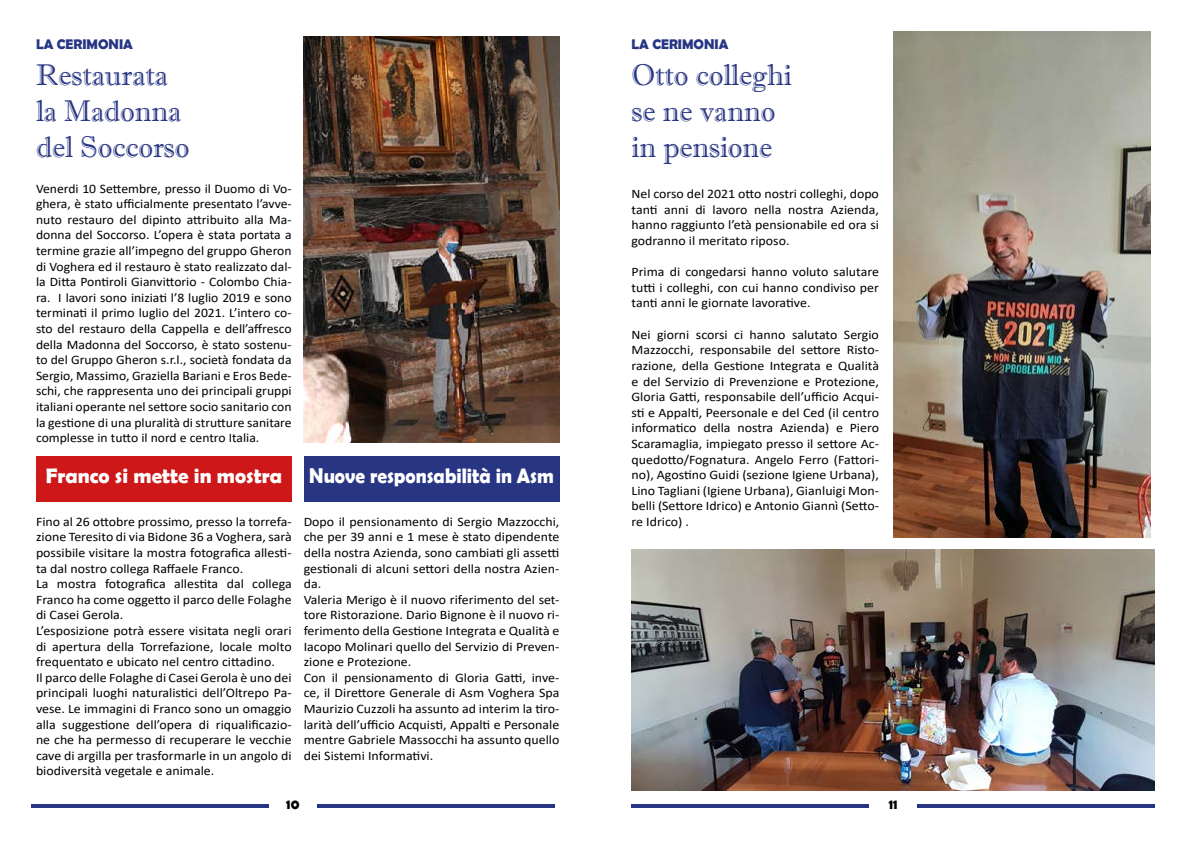
<style>
.page{position:relative;width:1191px;height:842px;background:#fff}
.page>*{position:absolute;margin:0;border:0;box-sizing:border-box;transform-origin:0 0}
.t1{font:30px/36px "Imprint MT Shadow";color:#283583}
.t2{font:700 21px "Berlin Sans FB Demi";color:#fff;scale:.92 1}
.t3{font:700 21px "Berlin Sans FB Demi";color:#fff}
.t4{font:700 14px "Berlin Sans FB Demi";color:#283583}
.t5{font:700 14px "Berlin Sans FB Demi";color:#000}
.t6{font:13px/15.6px "Calibri";color:#000;text-align:justify;scale:1.07 1}
.t7{font:13px/15.6px "Calibri";color:#000;text-align:justify;scale:1.05 1}
</style>
<div class="page">
<hr style="left:31px;top:804px;width:238px;height:3px;background:#283583">
<hr style="left:317px;top:804px;width:237px;height:3px;background:#283583">
<img style="left:304px;top:36px;width:255px;height:406px">
<div style="left:36px;top:456px;width:256px;height:46px;background:#cd1719"></div>
<div style="left:304px;top:456px;width:255px;height:46px;background:#283583"></div>
<hr style="left:631px;top:804px;width:238px;height:3px;background:#283583">
<hr style="left:917px;top:804px;width:238px;height:3px;background:#283583">
<img style="left:631px;top:550px;width:524px;height:241px">
<img style="left:893px;top:31px;width:258px;height:506px">
<p class="t4" style="left:36px;top:36px;width:98px">LA CERIMONIA</p>
<h1 class="t1" style="left:36px;top:57px;width:155px">Restaurata la Madonna del Soccorso</h1>
<p class="t7" style="left:36px;top:180px;width:245px">Venerdi 10 Settembre, presso il Duomo di Vo&shy;ghera, è stato ufficialmente presentato l’avve&shy;nuto restauro del dipinto attribuito alla Ma&shy;donna del Soccorso. L’opera è stata portata a termine grazie all’impegno del gruppo Gheron di Voghera ed il restauro è stato realizzato dal&shy;la Ditta Pontiroli Gianvittorio - Colombo Chia&shy;ra. I lavori sono iniziati l’8 luglio 2019 e sono terminati il primo luglio del 2021. L’intero co&shy;sto del restauro della Cappella e dell’affresco della Madonna del Soccorso, è stato sostenu&shy;to del Gruppo Gheron s.r.l., società fondata da Sergio, Massimo, Graziella Bariani e Eros Bede&shy;schi, che rappresenta uno dei principali gruppi italiani operante nel settore socio sanitario con la gestione di una pluralità di strutture sanitare complesse in tutto il nord e centro Italia.</p>
<h2 class="t3" style="left:46px;top:463px;width:238px">Franco si mette in mostra</h2>
<p class="t6" style="left:36px;top:513px;width:240px;text-align:left">Fino al 26 ottobre prossimo, presso la torrefa&shy;zione Teresito di via Bidone 36 a Voghera, sarà possibile visitare la mostra fotografica allesti&shy;ta dal nostro collega Raffaele Franco.<br>La mostra fotografica allestita dal collega Franco ha come oggetto il parco delle Folaghe di Casei Gerola.<br>L’esposizione potrà essere visitata negli orari di apertura della Torrefazione, locale molto frequentato e ubicato nel centro cittadino.<br>Il parco delle Folaghe di Casei Gerola è uno dei principali luoghi naturalistici dell’Oltrepo Pa&shy;vese. Le immagini di Franco sono un omaggio alla suggestione dell’opera di riqualificazio&shy;ne che ha permesso di recuperare le vecchie cave di argilla per trasformarle in un angolo di biodiversità vegetale e animale.</p>
<h2 class="t2" style="left:309px;top:463px;width:267px">Nuove responsabilità in Asm</h2>
<p class="t6" style="left:304px;top:513px;width:240px;text-align:left">Dopo il pensionamento di Sergio Mazzocchi, che per 39 anni e 1 mese è stato dipendente della nostra Azienda, sono cambiati gli assetti gestionali di alcuni settori della nostra Azien&shy;da.<br>Valeria Merigo è il nuovo riferimento del set&shy;tore Ristorazione. Dario Bignone è il nuovo ri&shy;ferimento della Gestione Integrata e Qualità e Iacopo Molinari quello del Servizio di Preven&shy;zione e Protezione.<br>Con il pensionamento di Gloria Gatti, inve&shy;ce, il Direttore Generale di Asm Voghera Spa Maurizio Cuzzoli ha assunto ad interim la tiro&shy;larità dell’ufficio Acquisti, Appalti e Personale mentre Gabriele Massocchi ha assunto quello dei Sistemi Informativi.</p>
<p class="t5" style="left:286px;top:796px;width:15px">10</p>
<p class="t4" style="left:631px;top:36px;width:98px">LA CERIMONIA</p>
<h1 class="t1" style="left:631px;top:57px;width:162px">Otto colleghi se ne vanno in pensione</h1>
<p class="t6" style="left:631px;top:186px;width:233px">Nel corso del 2021 otto nostri colleghi, dopo tanti anni di lavoro nella nostra Azienda, hanno raggiunto l’età pensionabile ed ora si godranno il meritato riposo.</p>
<p class="t6" style="left:631px;top:264px;width:233px">Prima di congedarsi hanno voluto salutare tutti i colleghi, con cui hanno condiviso per tanti anni le giornate lavorative.</p>
<p class="t6" style="left:631px;top:326px;width:233px">Nei giorni scorsi ci hanno salutato Sergio Mazzocchi, responsabile del settore Risto&shy;razione, della Gestione Integrata e Qualità e del Servizio di Prevenzione e Protezione, Gloria Gatti, responsabile dell’ufficio Acqui&shy;sti e Appalti, Peersonale e del Ced (il centro informatico della nostra Azienda) e Piero Scaramaglia, impiegato presso il settore Ac&shy;quedotto/Fognatura. Angelo Ferro (Fattori&shy;no), Agostino Guidi (sezione Igiene Urbana), Lino Tagliani (Igiene Urbana), Gianluigi Mon&shy;belli (Settore Idrico) e Antonio Giannì (Setto&shy;re Idrico) .</p>
<p class="t5" style="left:888px;top:796px;width:11px">11</p>
</div>
